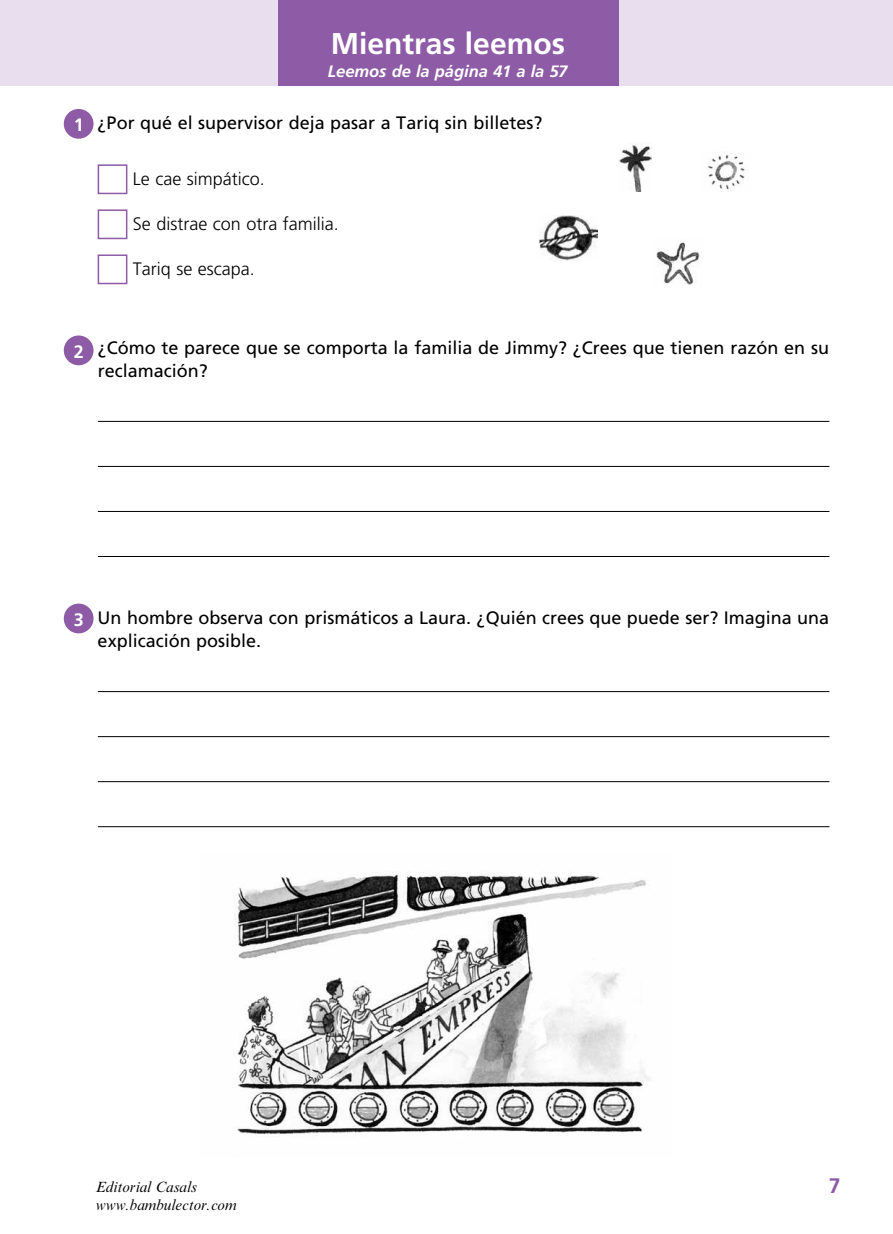
<style>
.page{position:relative;width:893px;height:1234px;background:#fff}
.page>*{position:absolute;margin:0;border:0;box-sizing:border-box;transform-origin:0 0}
.t1{font:700 30px "Frutiger";color:#fff}
.t2{font:700 21px "Frutiger";color:#8e5ba6}
.t3{font:18px/22.5px "Frutiger LT Std";color:#000}
.t4{font:300 18px "Frutiger LT Std";color:#000}
.t5{font:700 18px "Frutiger";color:#fff}
.t6{font:italic 700 16.5px "Frutiger";color:#fff}
.t7{font:italic 15px "Times New Roman MT Std";color:#000}
.s1{font-family:"Frutiger"}
</style>
<div class="page">
<div style="left:0;top:0;width:893px;height:85px;background:#e8deed"></div>
<div style="left:98px;top:164px;width:29px;height:30px;border:2px solid #8e5ba6"></div>
<div style="left:98px;top:209px;width:29px;height:30px;border:2px solid #8e5ba6"></div>
<div style="left:98px;top:254px;width:29px;height:30px;border:2px solid #8e5ba6"></div>
<hr style="left:98px;top:421px;width:731px;height:1px;background:#000">
<hr style="left:98px;top:466px;width:731px;height:1px;background:#000">
<hr style="left:98px;top:511px;width:731px;height:1px;background:#000">
<hr style="left:98px;top:556px;width:731px;height:1px;background:#000">
<hr style="left:98px;top:691px;width:731px;height:1px;background:#000">
<hr style="left:98px;top:736px;width:731px;height:1px;background:#000">
<hr style="left:98px;top:781px;width:731px;height:1px;background:#000">
<hr style="left:98px;top:826px;width:731px;height:1px;background:#000">
<div style="left:64px;top:109px;width:30px;height:30px;background:#8e5ba6;border-radius:50%"></div>
<div style="left:64px;top:335px;width:30px;height:30px;background:#8e5ba6;border-radius:50%"></div>
<div style="left:64px;top:603px;width:30px;height:30px;background:#8e5ba6;border-radius:50%"></div>
<div style="left:278px;top:0;width:340px;height:85px;background:#8e5ba6"></div>
<img style="left:234px;top:872px;width:417px;height:263px">
<img style="left:539px;top:215px;width:59px;height:46px">
<img style="left:618px;top:144px;width:33px;height:47px">
<img style="left:656px;top:242px;width:44px;height:43px">
<img style="left:708px;top:153px;width:37px;height:37px">
<p class="t5" style="left:74px;top:114px;width:12px">1</p>
<h1 class="t1" style="left:331px;top:33px;width:236px">Mientras leemos</h1>
<p class="t6" style="left:328px;top:68px;width:241px">Leemos de la página 34 a la 57</p>
<p class="t6" style="left:328px;top:61px;width:241px">Leemos de la página 41 a la 57</p>
<p class="t3" style="left:98px;top:111px;width:446px">¿Por qué el supervisor deja pasar a Tariq sin billetes?</p>
<p class="t4" style="left:133px;top:169px;width:133px">Le cae simpático<span class="s1">.</span></p>
<p class="t4" style="left:133px;top:214px;width:208px">Se distrae con otra familia<span class="s1">.</span></p>
<p class="t4" style="left:133px;top:259px;width:124px">Tariq se escapa<span class="s1">.</span></p>
<p class="t5" style="left:74px;top:340px;width:12px">2</p>
<p class="t3" style="left:98px;top:336px;width:733px">¿Cómo te parece que se comporta la familia de Jimmy? ¿Crees que tienen razón en su reclamación?</p>
<p class="t5" style="left:74px;top:608px;width:12px">3</p>
<p class="t3" style="left:98px;top:606px;width:733px">Un hombre observa con prismáticos a Laura. ¿Quién crees que puede ser? Imagina una explicación posible.</p>
<p class="t7" style="left:96px;top:1177px;width:102px">Editorial Casals</p>
<p class="t2" style="left:829px;top:1173px;width:13px">7</p>
<p class="t7" style="left:96px;top:1195px;width:142px">www.bambulector.com</p>
</div>
